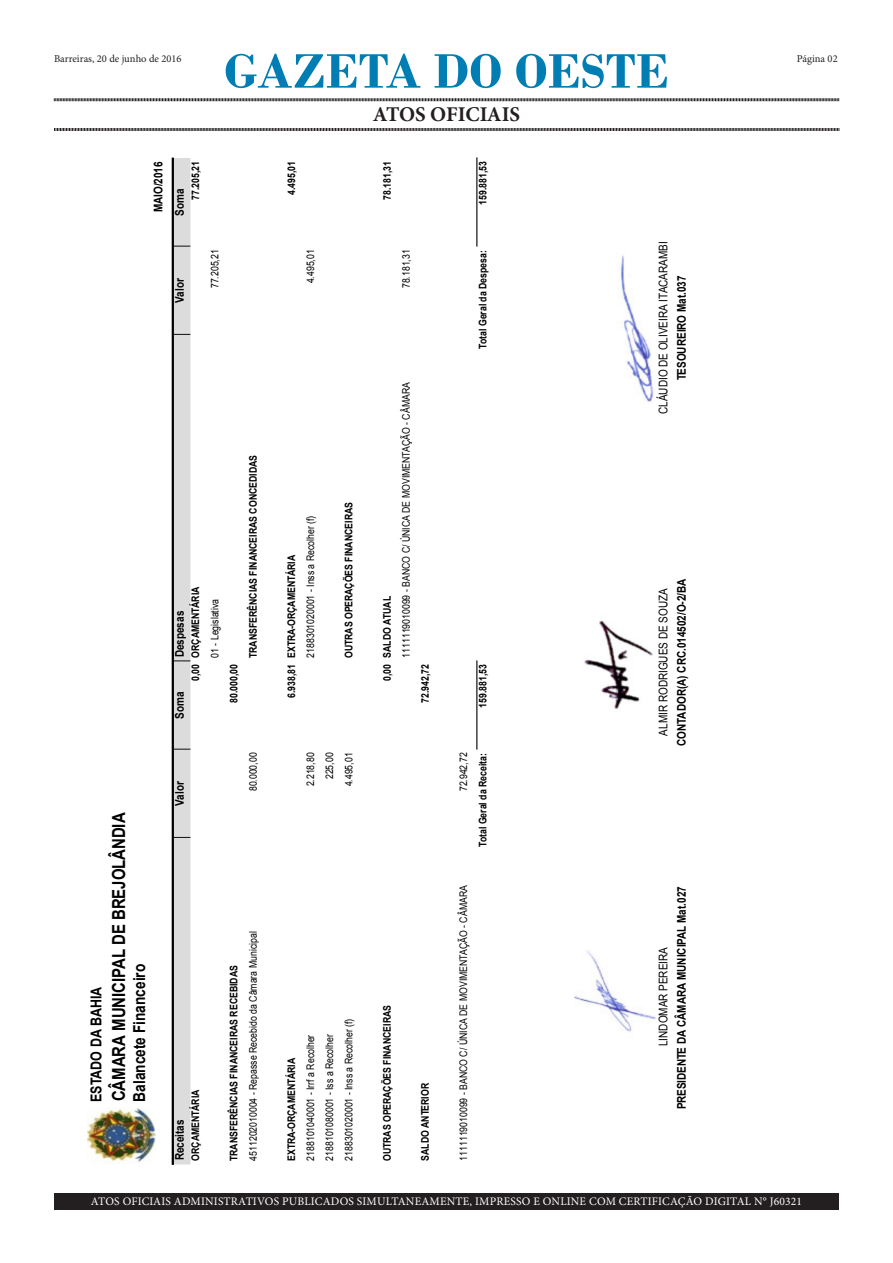
<style>
.page{position:relative;width:893px;height:1263px;background:#fff}
.page>*{position:absolute;margin:0;border:0;box-sizing:border-box;transform-origin:0 0}
.t1{font:700 51px "Bodoni";color:#007eb4}
.t2{font:700 21px "Minion Pro";letter-spacing:-.005em;color:#231f20}
.t3{font:700 18px "Arial";color:#000;scale:.83 1}
.t4{font:700 16.5px "Arial";color:#000;scale:.83 1}
.t5{font:700 15px "Arial";color:#000;scale:.83 1}
.t6{font:700 12px "Arial";color:#000;scale:.83 1}
.t7{font:12px "Arial";color:#000;scale:.83 1}
.t8{font:11.55px "Minion Pro";letter-spacing:.015em;color:#fff}
.t9{font:700 10.5px/19.2px "Arial";color:#000;text-align:right;scale:.83 1}
.t10{font:10.5px "Arial";color:#000;scale:.83 1}
.t11{font:10.5px "Minion Pro";color:#231f20}
.s1{font-weight:400}
</style>
<div class="page">
<svg style="left:54px;top:98px;width:785px;height:4px;background:#908e8e"></svg>
<svg style="left:54px;top:128px;width:785px;height:3px;background:#6b6869"></svg>
<div style="left:54px;top:1193px;width:785px;height:17px;background:#231f20"></div>
<div style="left:173px;top:159px;width:17px;height:1005px;background:#dcdcdc"></div>
<img style="left:88px;top:1108px;width:67px;height:54px">
<hr style="left:172px;top:159px;width:2px;height:1005px;background:#000">
<svg style="left:174px;top:660px;width:16px;height:1px"></svg>
<svg style="left:174px;top:837px;width:16px;height:1px"></svg>
<svg style="left:174px;top:749px;width:16px;height:1px"></svg>
<svg style="left:174px;top:334px;width:16px;height:1px"></svg>
<svg style="left:174px;top:246px;width:16px;height:1px"></svg>
<hr style="left:476px;top:661px;width:1px;height:88px;background:#000">
<hr style="left:476px;top:158px;width:1px;height:88px;background:#000">
<img style="left:575px;top:949px;width:80px;height:83px">
<img style="left:584px;top:620px;width:69px;height:89px">
<img style="left:620px;top:255px;width:34px;height:147px">
<p class="t1" style="left:224px;top:41px;width:446px">GAZETA DO OESTE</p>
<p class="t2" style="left:373px;top:100px;width:149px">ATOS OFICIAIS</p>
<p class="t11" style="left:54px;top:51px;width:129px">Barreiras, 20 de junho de 2016</p>
<p class="t11" style="left:797px;top:51px;width:42px">Página 02</p>
<p class="t6" style="left:150px;top:212px;width:63px;rotate:-90deg">MAIO/2016</p>
<p class="t9" style="left:186px;top:200px;width:48px;rotate:-90deg">77.205,21</p>
<p class="t6" style="left:171px;top:216px;width:34px;rotate:-90deg">Soma</p>
<p class="t6" style="left:171px;top:303px;width:31px;rotate:-90deg">Valor</p>
<p class="t10" style="left:208px;top:288px;width:48px;rotate:-90deg">77.205,21</p>
<p class="t9" style="left:282px;top:195px;width:42px;rotate:-90deg">4.495,01</p>
<p class="t10" style="left:304px;top:283px;width:42px;rotate:-90deg">4.495,01</p>
<p class="t9" style="left:378px;top:200px;width:48px;rotate:-90deg">78.181,31</p>
<p class="t10" style="left:399px;top:288px;width:48px;rotate:-90deg">78.181,31</p>
<p class="t3" style="left:107px;top:1101px;width:349px;rotate:-90deg">CÂMARA MUNICIPAL DE BREJOLÂNDIA</p>
<p class="t4" style="left:128px;top:1102px;width:167px;rotate:-90deg">Balancete Financeiro</p>
<p class="t5" style="left:86px;top:1102px;width:140px;rotate:-90deg">ESTADO DA BAHIA</p>
<p class="t9" style="left:186px;top:681px;width:115px;rotate:-90deg">0,00 ORÇAMENTÁRIA</p>
<p class="t6" style="left:171px;top:657px;width:58px;rotate:-90deg">Despesas</p>
<p class="t6" style="left:171px;top:718px;width:34px;rotate:-90deg">Soma</p>
<p class="t10" style="left:208px;top:658px;width:72px;rotate:-90deg">01 - Legislativa</p>
<p class="t9" style="left:225px;top:703px;width:48px;rotate:-90deg">80.000,00</p>
<p class="t9" style="left:244px;top:658px;width:246px;rotate:-90deg">TRANSFERÊNCIAS FINANCEIRAS CONCEDIDAS</p>
<p class="t6" style="left:171px;top:806px;width:31px;rotate:-90deg">Valor</p>
<p class="t10" style="left:246px;top:791px;width:48px;rotate:-90deg">80.000,00</p>
<p class="t9" style="left:282px;top:698px;width:174px;rotate:-90deg">6.938,81 EXTRA-ORÇAMENTÁRIA</p>
<p class="t10" style="left:304px;top:658px;width:173px;rotate:-90deg">2188301020001 - Inss a Recolher (f)</p>
<p class="t9" style="left:339px;top:658px;width:189px;rotate:-90deg">OUTRAS OPERAÇÕES FINANCEIRAS</p>
<p class="t10" style="left:304px;top:786px;width:42px;rotate:-90deg">2.218,80</p>
<p class="t10" style="left:323px;top:779px;width:34px;rotate:-90deg">225,00</p>
<p class="t10" style="left:342px;top:786px;width:42px;rotate:-90deg">4.495,01</p>
<p class="t9" style="left:378px;top:681px;width:104px;rotate:-90deg">0,00 SALDO ATUAL</p>
<p class="t10" style="left:399px;top:658px;width:333px;rotate:-90deg">1111119010099 - BANCO C/ ÚNICA DE MOVIMENTAÇÃO - CÂMARA</p>
<p class="t9" style="left:416px;top:703px;width:48px;rotate:-90deg">72.942,72</p>
<p class="t9" style="left:186px;top:1161px;width:87px;rotate:-90deg">ORÇAMENTÁRIA</p>
<p class="t6" style="left:171px;top:1160px;width:51px;rotate:-90deg">Receitas</p>
<p class="t9" style="left:225px;top:1161px;width:237px;rotate:-90deg">TRANSFERÊNCIAS FINANCEIRAS RECEBIDAS</p>
<p class="t10" style="left:246px;top:1161px;width:278px;rotate:-90deg">4511202010004 - Repasse Recebido da Câmara Municipal</p>
<p class="t9" style="left:282px;top:1161px;width:125px;rotate:-90deg">EXTRA-ORÇAMENTÁRIA</p>
<p class="t10" style="left:304px;top:1161px;width:153px;rotate:-90deg">2188101040001 - Irrf a Recolher</p>
<p class="t10" style="left:323px;top:1161px;width:154px;rotate:-90deg">2188101080001 - Iss a Recolher</p>
<p class="t10" style="left:342px;top:1161px;width:173px;rotate:-90deg">2188301020001 - Inss a Recolher (f)</p>
<p class="t9" style="left:378px;top:1161px;width:189px;rotate:-90deg">OUTRAS OPERAÇÕES FINANCEIRAS</p>
<p class="t9" style="left:416px;top:1161px;width:95px;rotate:-90deg">SALDO ANTERIOR</p>
<p class="t9" style="left:473px;top:205px;width:54px;rotate:-90deg">159.881,53</p>
<p class="t9" style="left:473px;top:349px;width:120px;rotate:-90deg">Total Geral da Despesa:</p>
<p class="t9" style="left:473px;top:708px;width:54px;rotate:-90deg">159.881,53</p>
<p class="t9" style="left:454px;top:847px;width:115px;rotate:-90deg"><span class="s1">72.942,72<br></span>Total Geral da Receita:</p>
<p class="t10" style="left:457px;top:1161px;width:333px;rotate:-90deg">1111119010099 - BANCO C/ ÚNICA DE MOVIMENTAÇÃO - CÂMARA</p>
<p class="t7" style="left:655px;top:414px;width:209px;rotate:-90deg">CLÁUDIO DE OLIVEIRA ITACARAMBI</p>
<p class="t6" style="left:674px;top:380px;width:127px;rotate:-90deg">TESOUREIRO Mat.037</p>
<p class="t7" style="left:655px;top:735px;width:179px;rotate:-90deg">ALMIR RODRIGUES DE SOUZA</p>
<p class="t6" style="left:674px;top:746px;width:203px;rotate:-90deg">CONTADOR(A) CRC.014502/O-2/BA</p>
<p class="t6" style="left:674px;top:1109px;width:270px;rotate:-90deg">PRESIDENTE DA CÂMARA MUNICIPAL Mat.027</p>
<p class="t7" style="left:655px;top:1046px;width:121px;rotate:-90deg">LINDOMAR PEREIRA</p>
<p class="t8" style="left:91px;top:1193px;width:713px">ATOS OFICIAIS ADMINISTRATIVOS PUBLICADOS SIMULTANEAMENTE, IMPRESSO E ONLINE COM CERTIFICAÇÃO DIGITAL N° J60321</p>
</div>
